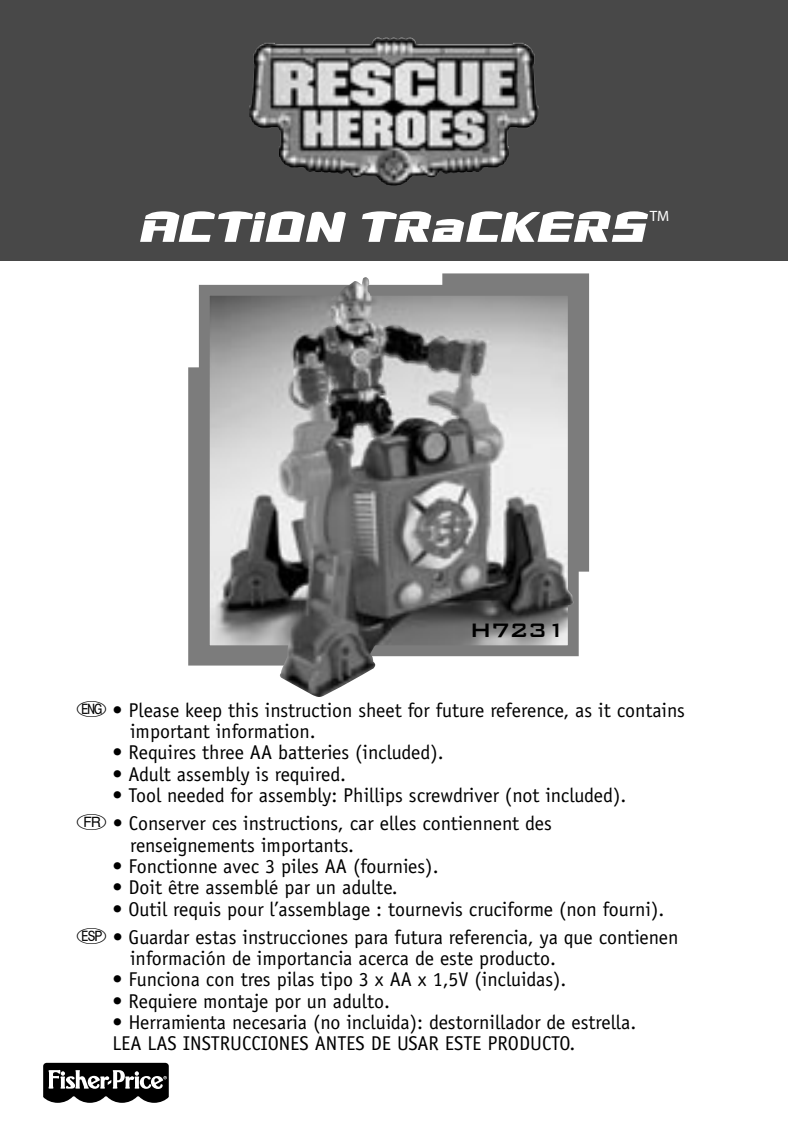
<style>
.page{position:relative;width:788px;height:1148px;background:#fff}
.page>*{position:absolute;margin:0;border:0;box-sizing:border-box;transform-origin:0 0}
.t1{font:500 26px "Bank Gothic BT";letter-spacing:-.05em;color:#000}
.t2{font:20px/21.2px "Officina Sans";color:#000}
.t3{font:15px "Myriad";color:#fff}
.s1{font-family:"Ovalfont"}
</style>
<div class="page">
<div style="left:0;top:0;width:788px;height:261px;background:#484848"></div>
<svg style="left:43px;top:1062px;width:126px;height:41px"></svg>
<img style="left:249px;top:37px;width:290px;height:149px">
<svg style="left:362px;top:211px;width:286px;height:31px"></svg>
<svg style="left:140px;top:211px;width:206px;height:31px"></svg>
<div style="left:189px;top:368px;width:142px;height:296px;background:#7c7c7c"></div>
<div style="left:188px;top:367px;width:145px;height:298px;border:2px solid #7c7c7c"></div>
<div style="left:443px;top:274px;width:145px;height:296px;background:#7c7c7c"></div>
<div style="left:442px;top:273px;width:147px;height:298px;border:2px solid #7c7c7c"></div>
<img style="left:211px;top:297px;width:355px;height:347px">
<div style="left:199px;top:285px;width:379px;height:371px;border:11px solid #7c7c7c"></div>
<img style="left:224px;top:334px;width:349px;height:363px">
<p class="t3" style="left:649px;top:209px;width:21px">TM</p>
<p class="t1" style="left:469px;top:616px;width:98px">H7231</p>
<p class="t2" style="left:130px;top:699px;width:556px;text-indent:-54px"><span class="s1">e</span> • Please keep this instruction sheet for future reference, as it contains important information.</p>
<p class="t2" style="left:112px;top:742px;width:333px">• Requires three AA batteries (included).</p>
<p class="t2" style="left:112px;top:763px;width:235px">• Adult assembly is required.</p>
<p class="t2" style="left:112px;top:784px;width:515px">• Tool needed for assembly: Phillips screwdriver (not included).</p>
<p class="t2" style="left:130px;top:813px;width:423px;text-indent:-54px"><span class="s1">f</span> • Conserver ces instructions, car elles contiennent des renseignements importants.</p>
<p class="t2" style="left:112px;top:855px;width:327px">• Fonctionne avec 3 piles AA (fournies).</p>
<p class="t2" style="left:112px;top:877px;width:287px">• Doit être assemblé par un adulte.</p>
<p class="t2" style="left:112px;top:898px;width:553px">• Outil requis pour l’assemblage : tournevis cruciforme (non fourni).</p>
<p class="t2" style="left:130px;top:926px;width:550px;text-indent:-54px"><span class="s1">S</span> • Guardar estas instrucciones para futura referencia, ya que contienen información de importancia acerca de este producto.</p>
<p class="t2" style="left:112px;top:969px;width:455px">• Funciona con tres pilas tipo 3 x AA x 1,5V (incluidas).</p>
<p class="t2" style="left:112px;top:990px;width:279px">• Requiere montaje por un adulto.</p>
<p class="t2" style="left:112px;top:1011px;width:525px">• Herramienta necesaria (no incluida): destornillador de estrella.</p>
<p class="t2" style="left:112px;top:1032px;width:464px">LEA LAS INSTRUCCIONES ANTES DE USAR ESTE PRODUCTO.</p>
</div>
